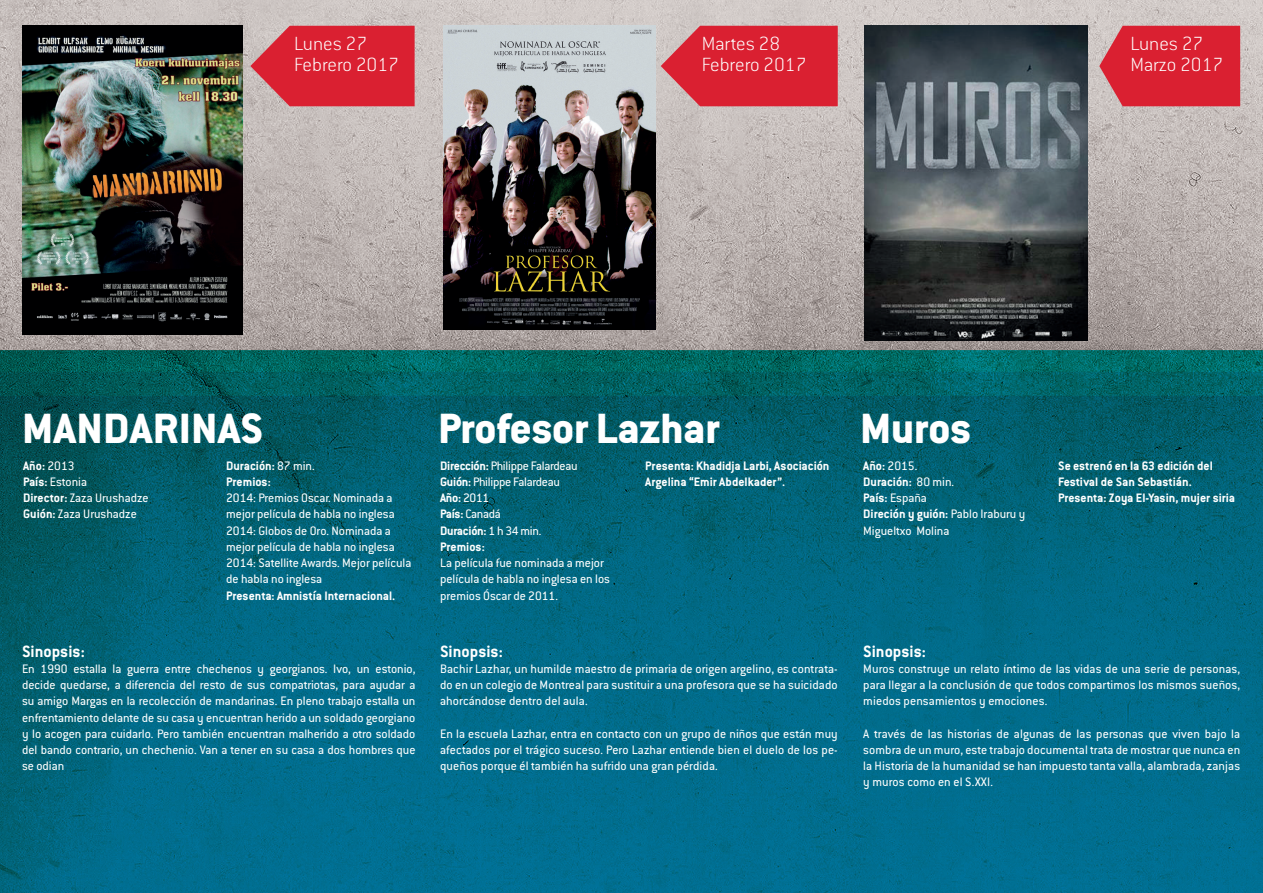
<style>
.page{position:relative;width:1263px;height:893px;background:#fff}
.page>*{position:absolute;margin:0;border:0;box-sizing:border-box;transform-origin:0 0}
.t1{font:800 46.5px "Conduit ITC Std";color:#fff}
.t2{font:200 21px/21px "Conduit ITC Std";color:#fff}
.t3{font:700 18px "Conduit ITC Std";color:#fff}
.t4{font:13.5px/16.2px "Conduit ITC Std";color:#fff;text-align:justify}
.t5{font:700 13.5px/16.2px "Conduit ITC Std";color:#fff}
.t6{font:13.5px "Conduit ITC Std";letter-spacing:-.02em;color:#fff}
.t7{font:700 13.5px "Conduit ITC Std";letter-spacing:-.02em;color:#fff}
.s1{font-weight:400}
.s2{font-weight:700}
</style>
<div class="page">
<img style="left:0;top:0;width:1263px;height:893px">
<svg style="left:250px;top:26px;width:165px;height:80px;background:#d73442"></svg>
<svg style="left:661px;top:26px;width:177px;height:80px;background:#d83241"></svg>
<svg style="left:1099px;top:26px;width:141px;height:80px;background:#d82e3d"></svg>
<img style="left:443px;top:26px;width:212px;height:303px">
<img style="left:864px;top:26px;width:224px;height:315px">
<img style="left:22px;top:26px;width:221px;height:308px">
<p class="t2" style="left:294px;top:33px;width:106px">Lunes 27<br>Febrero 2017</p>
<p class="t2" style="left:702px;top:33px;width:106px">Martes 28<br>Febrero 2017</p>
<p class="t2" style="left:1130px;top:33px;width:95px">Lunes 27<br>Marzo 2017</p>
<p class="t1" style="left:22px;top:400px;width:243px">MANDARINAS</p>
<p class="t1" style="left:860px;top:400px;width:112px">Muros</p>
<p class="t1" style="left:438px;top:400px;width:283px">Profesor Lazhar</p>
<p class="t5" style="left:23px;top:457px;width:53px">Año: <span class="s1">2013</span></p>
<p class="t4" style="left:23px;top:473px;width:65px"><span class="s2">País:</span> Estonia</p>
<p class="t4" style="left:23px;top:490px;width:127px"><span class="s2">Director:</span> Zaza Urushadze</p>
<p class="t4" style="left:23px;top:506px;width:115px"><span class="s2">Guión:</span> Zaza Urushadze</p>
<p class="t5" style="left:226px;top:457px;width:90px">Duración: <span class="s1">87 min.</span></p>
<p class="t5" style="left:226px;top:473px;width:46px">Premios:</p>
<p class="t4" style="left:226px;top:490px;width:170px">2014: Premios Oscar. Nominada a mejor película de habla no inglesa</p>
<p class="t4" style="left:226px;top:522px;width:170px">2014: Globos de Oro. Nominada a mejor película de habla no inglesa</p>
<p class="t4" style="left:226px;top:554px;width:187px">2014: Satellite Awards. Mejor película de habla no inglesa</p>
<p class="t5" style="left:226px;top:587px;width:171px">Presenta: Amnistía Internacional.</p>
<p class="t6" style="left:440px;top:457px;width:139px"><span class="s2">Dirección:</span> Philippe Falardeau</p>
<p class="t6" style="left:440px;top:474px;width:121px"><span class="s2">Guión:</span> Philippe Falardeau</p>
<p class="t5" style="left:440px;top:490px;width:51px">Año: <span class="s1">2011</span></p>
<p class="t4" style="left:440px;top:506px;width:62px"><span class="s2">País:</span> Canadá</p>
<p class="t7" style="left:440px;top:522px;width:103px">Duración: <span class="s1">1 h 34 min.</span></p>
<p class="t5" style="left:440px;top:538px;width:46px">Premios:</p>
<p class="t4" style="left:440px;top:554px;width:171px;text-align:left">La película fue nominada a mejor película de habla no inglesa en los premios Óscar de 2011.</p>
<p class="t5" style="left:645px;top:457px;width:186px">Presenta: Khadidja Larbi, Asociación<br>Argelina “Emir Abdelkader”.</p>
<p class="t4" style="left:863px;top:457px;width:56px"><span class="s2">Año:</span> 2015.</p>
<p class="t5" style="left:863px;top:473px;width:92px">Duración: <span class="s1">80 min.</span></p>
<p class="t4" style="left:863px;top:490px;width:65px"><span class="s2">País:</span> España</p>
<p class="t4" style="left:863px;top:506px;width:163px"><span class="s2">Direción y guión:</span> Pablo Iraburu y<br>Migueltxo Molina</p>
<p class="t5" style="left:1058px;top:457px;width:156px">Se estrenó en la 63 edición del<br>Festival de San Sebastián.</p>
<p class="t5" style="left:1058px;top:490px;width:179px">Presenta: Zoya El-Yasin, mujer siria</p>
<p class="t3" style="left:22px;top:640px;width:64px">Sinopsis:</p>
<p class="t4" style="left:22px;top:660px;width:395px">En 1990 estalla la guerra entre chechenos y georgianos. Ivo, un estonio, decide quedarse, a diferencia del resto de sus compatriotas, para ayudar a su amigo Margas en la recolección de mandarinas. En pleno trabajo estalla un enfrentamiento delante de su casa y encuentran herido a un soldado georgiano y lo acogen para cuidarlo. Pero también encuentran malherido a otro soldado del bando contrario, un chechenio. Van a tener en su casa a dos hombres que se odian</p>
<p class="t3" style="left:440px;top:640px;width:64px">Sinopsis:</p>
<p class="t4" style="left:440px;top:660px;width:399px">Bachir Lazhar, un humilde maestro de primaria de origen argelino, es contrata&shy;do en un colegio de Montreal para sustituir a una profesora que se ha suicidado ahorcándose dentro del aula.</p>
<p class="t4" style="left:440px;top:725px;width:399px">En la escuela Lazhar, entra en contacto con un grupo de niños que están muy afectados por el trágico suceso. Pero Lazhar entiende bien el duelo de los pe&shy;queños porque él también ha sufrido una gran pérdida.</p>
<p class="t3" style="left:863px;top:640px;width:64px">Sinopsis:</p>
<p class="t4" style="left:863px;top:660px;width:378px">Muros construye un relato íntimo de las vidas de una serie de personas, para llegar a la conclusión de que todos compartimos los mismos sueños, miedos pensamientos y emociones.</p>
<p class="t4" style="left:863px;top:725px;width:378px">A través de las historias de algunas de las personas que viven bajo la sombra de un muro, este trabajo documental trata de mostrar que nunca en la Historia de la humanidad se han impuesto tanta valla, alambrada, zanjas y muros como en el S.XXI.</p>
</div>
